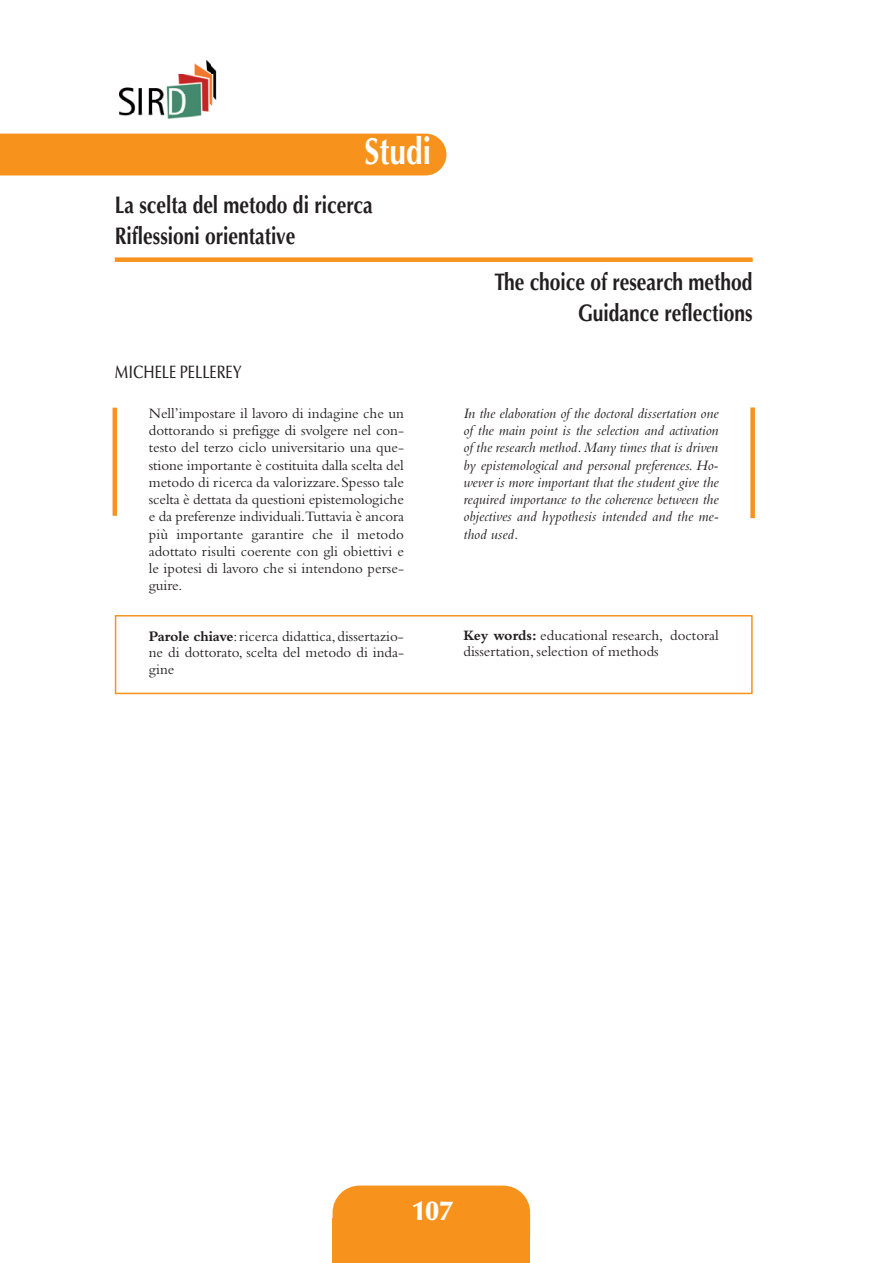
<style>
.page{position:relative;width:893px;height:1263px;background:#fff}
.page>*{position:absolute;margin:0;border:0;box-sizing:border-box;transform-origin:0 0}
.t1{font:700 37.5px "Optima";color:#fff;scale:.8 1}
.t2{font:900 27px "Optima";color:#fff}
.t3{font:700 24px/30.9px "Optima";color:#231f20;scale:.8 1}
.t4{font:500 18px "Optima";color:#231f20;scale:.8 1}
.t5{font:15px/17.2px "Bembo";color:#231f20;text-align:justify}
.t6{font:italic 15px/17.2px "Bembo";color:#231f20;text-align:justify}
.s1{font-weight:700}
</style>
<div class="page">
<div style="left:333px;top:1185px;width:197px;height:78px;background:#f7931d;border-radius:27px"></div>
<div style="left:333px;top:1218px;width:197px;height:45px;background:#f7931d"></div>
<div style="left:0;top:134px;width:446px;height:41px;background:#f7931d"></div>
<hr style="left:113px;top:408px;width:4px;height:108px;background:#f7931d">
<div style="left:750px;top:407px;width:5px;height:111px;background:#f7931d"></div>
<img style="left:119px;top:60px;width:98px;height:53px">
<img style="left:119px;top:113px;width:83px;height:5px">
<div style="left:115px;top:615px;width:638px;height:79px;border:2px solid #f7931d"></div>
<div style="left:115px;top:257px;width:638px;height:5px;background:#f7931d"></div>
<p class="t1" style="left:364px;top:129px;width:85px">Studi</p>
<p class="t3" style="left:115px;top:190px;width:324px">La scelta del metodo di ricerca<br>Riflessioni orientative</p>
<p class="t4" style="left:115px;top:365px;width:160px">MICHELE PELLEREY</p>
<p class="t5" style="left:149px;top:406px;width:257px">Nell’impostare il lavoro di indagine che un dottorando si prefigge di svolgere nel con&shy;testo del terzo ciclo universitario una que&shy;stione importante è costituita dalla scelta del metodo di ricerca da valorizzare. Spesso tale scelta è dettata da questioni epistemologiche e da preferenze individuali.Tuttavia è ancora più importante garantire che il metodo adottato risulti coerente con gli obiettivi e le ipotesi di lavoro che si intendono perse&shy;guire.</p>
<p class="t5" style="left:149px;top:629px;width:257px;line-height:16.5px"><span class="s1">Parole chiave</span>: ricerca didattica, dissertazio&shy;ne di dottorato, scelta del metodo di inda&shy;gine</p>
<p class="t3" style="left:494px;top:267px;width:324px;text-align:right">The choice of research method<br>Guidance reflections</p>
<p class="t6" style="left:463px;top:406px;width:257px">In the elaboration of the doctoral dissertation one of the main point is the selection and activation of the research method. Many times that is driven by epistemological and personal preferences. Ho&shy;wever is more important that the student give the required importance to the coherence between the objectives and hypothesis intended and the me&shy;thod used.</p>
<p class="t5" style="left:463px;top:628px;width:257px;line-height:16.5px"><span class="s1">Key words:</span> educational research, doctoral dissertation, selection of methods</p>
<p class="t2" style="left:412px;top:1200px;width:42px">107</p>
</div>
